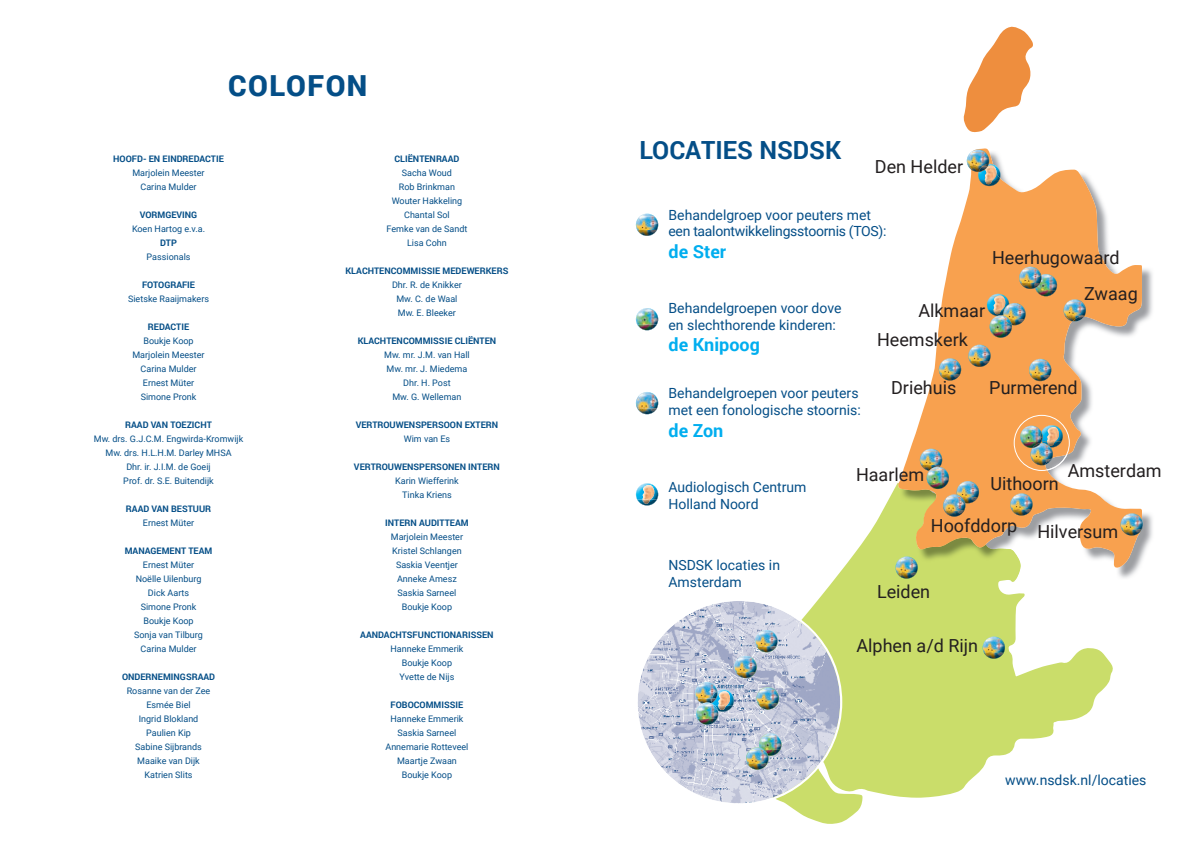
<style>
.page{position:relative;width:1191px;height:842px;background:#fff}
.page>*{position:absolute;margin:0;border:0;box-sizing:border-box;transform-origin:0 0}
.t1{font:900 29px "Roboto";letter-spacing:.05em;color:#044e87}
.t2{font:700 25px "Roboto";color:#044e87}
.t3{font:18px/35.3px "Roboto";color:#231f20}
.t4{font:700 18px "Roboto";color:#00aeef}
.t5{font:14px/16.8px "Roboto";color:#044e87}
.t6{font:14px/16.8px "Roboto";letter-spacing:-.02em;color:#044e87}
.t7{font:9px/14px "Roboto";color:#044e87;text-align:center}
.t8{font:700 9px "Roboto";color:#044e87}
</style>
<div class="page">
<svg style="left:788px;top:483px;width:325px;height:341px;fill:#cadd6a"></svg>
<img style="left:900px;top:568px;width:120px;height:12px">
<svg style="left:898px;top:148px;width:244px;height:420px;fill:#f8a153"></svg>
<img style="left:990px;top:294px;width:15px;height:2px">
<img style="left:1029px;top:362px;width:22px;height:19px">
<img style="left:1032px;top:359px;width:15px;height:3px">
<svg style="left:1047px;top:362px;width:4px;height:13px"></svg>
<svg style="left:1029px;top:362px;width:4px;height:13px"></svg>
<img style="left:939px;top:361px;width:22px;height:20px">
<img style="left:942px;top:358px;width:15px;height:3px">
<img style="left:957px;top:361px;width:4px;height:14px">
<img style="left:938px;top:361px;width:5px;height:14px">
<img style="left:968px;top:347px;width:22px;height:20px">
<svg style="left:972px;top:345px;width:15px;height:2px"></svg>
<img style="left:986px;top:347px;width:4px;height:14px">
<img style="left:968px;top:347px;width:4px;height:14px">
<img style="left:1067px;top:299px;width:15px;height:3px">
<img style="left:1063px;top:302px;width:22px;height:19px">
<svg style="left:1072px;top:317px;width:12px;height:5px"></svg>
<img style="left:1082px;top:302px;width:4px;height:14px">
<img style="left:1063px;top:302px;width:4px;height:14px">
<img style="left:923px;top:449px;width:15px;height:3px">
<img style="left:1010px;top:496px;width:22px;height:19px">
<img style="left:1014px;top:493px;width:15px;height:3px">
<img style="left:1011px;top:510px;width:20px;height:6px">
<img style="left:1028px;top:496px;width:4px;height:14px">
<img style="left:1010px;top:496px;width:4px;height:14px">
<img style="left:1120px;top:530px;width:22px;height:6px">
<img style="left:1124px;top:513px;width:15px;height:1px">
<svg style="left:1124px;top:514px;width:19px;height:18px"></svg>
<img style="left:1120px;top:516px;width:4px;height:14px">
<img style="left:944px;top:511px;width:20px;height:6px">
<img style="left:920px;top:452px;width:59px;height:59px">
<img style="left:943px;top:497px;width:4px;height:14px">
<img style="left:979px;top:184px;width:20px;height:2px">
<img style="left:966px;top:152px;width:2px;height:14px">
<svg style="left:968px;top:150px;width:32px;height:34px"></svg>
<img style="left:899px;top:560px;width:14px;height:13px">
<svg style="left:899px;top:557px;width:14px;height:3px"></svg>
<img style="left:900px;top:556px;width:14px;height:3px">
<svg style="left:896px;top:573px;width:4px;height:4px"></svg>
<img style="left:900px;top:573px;width:16px;height:6px">
<img style="left:913px;top:559px;width:4px;height:14px">
<img style="left:895px;top:559px;width:4px;height:14px">
<img style="left:983px;top:639px;width:21px;height:20px">
<img style="left:986px;top:636px;width:15px;height:3px">
<img style="left:984px;top:653px;width:19px;height:6px">
<img style="left:1001px;top:639px;width:4px;height:14px">
<img style="left:982px;top:639px;width:4px;height:14px">
<svg style="left:963px;top:26px;width:70px;height:107px"></svg>
<img style="left:637px;top:216px;width:20px;height:20px">
<svg style="left:640px;top:214px;width:14px;height:2px"></svg>
<img style="left:654px;top:216px;width:4px;height:14px">
<img style="left:636px;top:216px;width:4px;height:14px">
<img style="left:637px;top:311px;width:20px;height:19px">
<img style="left:640px;top:308px;width:14px;height:3px">
<svg style="left:654px;top:311px;width:4px;height:13px"></svg>
<svg style="left:636px;top:311px;width:4px;height:13px"></svg>
<img style="left:637px;top:395px;width:20px;height:19px">
<img style="left:639px;top:392px;width:15px;height:3px">
<svg style="left:654px;top:395px;width:4px;height:13px"></svg>
<svg style="left:636px;top:395px;width:4px;height:13px"></svg>
<img style="left:637px;top:486px;width:20px;height:20px">
<svg style="left:642px;top:500px;width:8px;height:4px"></svg>
<img style="left:642px;top:486px;width:16px;height:14px">
<img style="left:640px;top:483px;width:14px;height:3px">
<img style="left:636px;top:486px;width:4px;height:14px">
<img style="left:1035px;top:290px;width:21px;height:6px">
<img style="left:1036px;top:290px;width:19px;height:6px">
<svg style="left:1019px;top:267px;width:38px;height:23px"></svg>
<img style="left:989px;top:332px;width:22px;height:6px">
<svg style="left:987px;top:296px;width:38px;height:36px"></svg>
<img style="left:989px;top:318px;width:4px;height:14px">
<img style="left:1013px;top:415px;width:56px;height:56px">
<img style="left:1020px;top:428px;width:4px;height:14px">
<svg style="left:638px;top:599px;width:204px;height:206px"></svg>
<img style="left:730px;top:692px;width:4px;height:14px">
<img style="left:730px;top:706px;width:2px;height:6px">
<img style="left:699px;top:682px;width:15px;height:3px">
<img style="left:762px;top:733px;width:16px;height:1px">
<img style="left:780px;top:736px;width:1px;height:14px">
<img style="left:747px;top:764px;width:20px;height:6px">
<svg style="left:749px;top:734px;width:31px;height:30px"></svg>
<img style="left:746px;top:750px;width:4px;height:14px">
<img style="left:755px;top:633px;width:22px;height:19px">
<img style="left:759px;top:630px;width:15px;height:3px">
<svg style="left:773px;top:633px;width:4px;height:13px"></svg>
<svg style="left:755px;top:633px;width:4px;height:13px"></svg>
<img style="left:760px;top:687px;width:15px;height:3px">
<img style="left:757px;top:690px;width:21px;height:19px">
<img style="left:758px;top:703px;width:19px;height:6px">
<svg style="left:775px;top:690px;width:4px;height:13px"></svg>
<svg style="left:756px;top:690px;width:4px;height:13px"></svg>
<img style="left:734px;top:659px;width:22px;height:19px">
<img style="left:738px;top:656px;width:15px;height:3px">
<svg style="left:752px;top:659px;width:4px;height:13px"></svg>
<svg style="left:734px;top:659px;width:4px;height:13px"></svg>
<img style="left:696px;top:719px;width:22px;height:6px">
<img style="left:697px;top:719px;width:20px;height:6px">
<svg style="left:695px;top:685px;width:35px;height:34px"></svg>
<img style="left:696px;top:705px;width:4px;height:14px">
<h1 class="t1" style="left:228px;top:65px;width:141px">COLOFON</h1>
<p class="t8" style="left:113px;top:152px;width:112px">HOOFD- EN EINDREDACTIE</p>
<p class="t7" style="left:132px;top:165px;width:74px">Marjolein Meester<br>Carina Mulder</p>
<p class="t8" style="left:140px;top:208px;width:59px">VORMGEVING</p>
<p class="t7" style="left:132px;top:221px;width:75px">Koen Hartog e.v.a.</p>
<p class="t8" style="left:160px;top:236px;width:18px">DTP</p>
<p class="t7" style="left:147px;top:249px;width:45px">Passionals</p>
<p class="t8" style="left:142px;top:278px;width:55px">FOTOGRAFIE</p>
<p class="t7" style="left:128px;top:291px;width:82px">Sietske Raaijmakers</p>
<p class="t8" style="left:148px;top:320px;width:43px">REDACTIE</p>
<p class="t7" style="left:132px;top:333px;width:74px">Boukje Koop<br>Marjolein Meester<br>Carina Mulder<br>Ernest Müter<br>Simone Pronk</p>
<p class="t8" style="left:125px;top:418px;width:88px">RAAD VAN TOEZICHT</p>
<p class="t7" style="left:94px;top:431px;width:151px">Mw. drs. G.J.C.M. Engwirda-Kromwijk<br>Mw. drs. H.L.H.M. Darley MHSA<br>Dhr. ir. J.I.M. de Goeij<br>Prof. dr. S.E. Buitendijk</p>
<p class="t8" style="left:126px;top:502px;width:87px">RAAD VAN BESTUUR</p>
<p class="t7" style="left:143px;top:515px;width:53px">Ernest Müter</p>
<p class="t8" style="left:125px;top:544px;width:89px">MANAGEMENT TEAM</p>
<p class="t7" style="left:134px;top:557px;width:70px">Ernest Müter<br>Noëlle Uilenburg<br>Dick Aarts<br>Simone Pronk<br>Boukje Koop<br>Sonja van Tilburg<br>Carina Mulder</p>
<p class="t8" style="left:122px;top:670px;width:95px">ONDERNEMINGSRAAD</p>
<p class="t7" style="left:127px;top:683px;width:85px">Rosanne van der Zee<br>Esmée Biel<br>Ingrid Blokland<br>Paulien Kip<br>Sabine Sijbrands<br>Maaike van Dijk<br>Katrien Slits</p>
<p class="t8" style="left:394px;top:152px;width:66px">CLIËNTENRAAD</p>
<p class="t7" style="left:386px;top:165px;width:82px">Sacha Woud<br>Rob Brinkman<br>Wouter Hakkeling<br>Chantal Sol<br>Femke van de Sandt<br>Lisa Cohn</p>
<p class="t8" style="left:345px;top:264px;width:164px">KLACHTENCOMMISSIE MEDEWERKERS</p>
<p class="t7" style="left:392px;top:277px;width:71px">Dhr. R. de Knikker<br>Mw. C. de Waal<br>Mw. E. Bleeker</p>
<p class="t8" style="left:358px;top:334px;width:140px">KLACHTENCOMMISSIE CLIËNTEN</p>
<p class="t7" style="left:384px;top:347px;width:87px">Mw. mr. J.M. van Hall<br>Mw. mr. J. Miedema<br>Dhr. H. Post<br>Mw. G. Welleman</p>
<p class="t8" style="left:356px;top:418px;width:144px">VERTROUWENSPERSOON EXTERN</p>
<p class="t7" style="left:404px;top:431px;width:48px">Wim van Es</p>
<p class="t8" style="left:354px;top:460px;width:147px">VERTROUWENSPERSONEN INTERN</p>
<p class="t7" style="left:395px;top:473px;width:65px">Karin Wiefferink<br>Tinka Kriens</p>
<p class="t8" style="left:385px;top:516px;width:85px">INTERN AUDITTEAM</p>
<p class="t7" style="left:391px;top:529px;width:74px">Marjolein Meester<br>Kristel Schlangen<br>Saskia Veentjer<br>Anneke Amesz<br>Saskia Sarneel<br>Boukje Koop</p>
<p class="t8" style="left:360px;top:628px;width:135px">AANDACHTSFUNCTIONARISSEN</p>
<p class="t7" style="left:390px;top:641px;width:75px">Hanneke Emmerik<br>Boukje Koop<br>Yvette de Nijs</p>
<p class="t8" style="left:390px;top:698px;width:74px">FOBOCOMMISSIE</p>
<p class="t7" style="left:385px;top:711px;width:84px">Hanneke Emmerik<br>Saskia Sarneel<br>Annemarie Rotteveel<br>Maartje Zwaan<br>Boukje Koop</p>
<h2 class="t2" style="left:639px;top:133px;width:203px">LOCATIES NSDSK</h2>
<h3 class="t3" style="left:875px;top:148px;width:90px">Den Helder</h3>
<h3 class="t6" style="left:668px;top:206px;width:219px">Behandelgroep voor peuters met een taalontwikkelingsstoornis (TOS):</h3>
<h3 class="t4" style="left:668px;top:239px;width:59px">de Ster</h3>
<h3 class="t3" style="left:1084px;top:240px;width:55px;text-indent:-92px">Heerhugowaard<br>Zwaag</h3>
<h3 class="t5" style="left:668px;top:299px;width:175px">Behandelgroepen voor dove en slechthorende kinderen:</h3>
<h3 class="t4" style="left:668px;top:332px;width:93px">de Knipoog</h3>
<h3 class="t5" style="left:668px;top:384px;width:194px">Behandelgroepen voor peuters met een fonologische stoornis:</h3>
<h3 class="t4" style="left:668px;top:417px;width:56px">de Zon</h3>
<h3 class="t3" style="left:877px;top:295px;width:110px;line-height:29.2px;text-indent:41px">Alkmaar<br>Heemskerk</h3>
<h3 class="t3" style="left:891px;top:369px;width:67px">Driehuis</h3>
<h3 class="t3" style="left:989px;top:369px;width:90px">Purmerend</h3>
<h3 class="t5" style="left:668px;top:478px;width:139px">Audiologisch Centrum<br>Holland Noord</h3>
<h3 class="t5" style="left:668px;top:556px;width:113px">NSDSK locaties in<br>Amsterdam</h3>
<h3 class="t3" style="left:856px;top:456px;width:70px">Haarlem</h3>
<h3 class="t3" style="left:990px;top:465px;width:70px">Uithoorn</h3>
<h3 class="t3" style="left:1067px;top:453px;width:96px">Amsterdam</h3>
<h3 class="t3" style="left:931px;top:507px;width:88px">Hoofddorp</h3>
<h3 class="t3" style="left:1037px;top:513px;width:82px">Hilversum</h3>
<h3 class="t3" style="left:877px;top:573px;width:55px">Leiden</h3>
<h3 class="t3" style="left:856px;top:627px;width:123px">Alphen a/d Rijn</h3>
<h3 class="t5" style="left:1005px;top:771px;width:143px">www.nsdsk.nl/locaties</h3>
</div>
